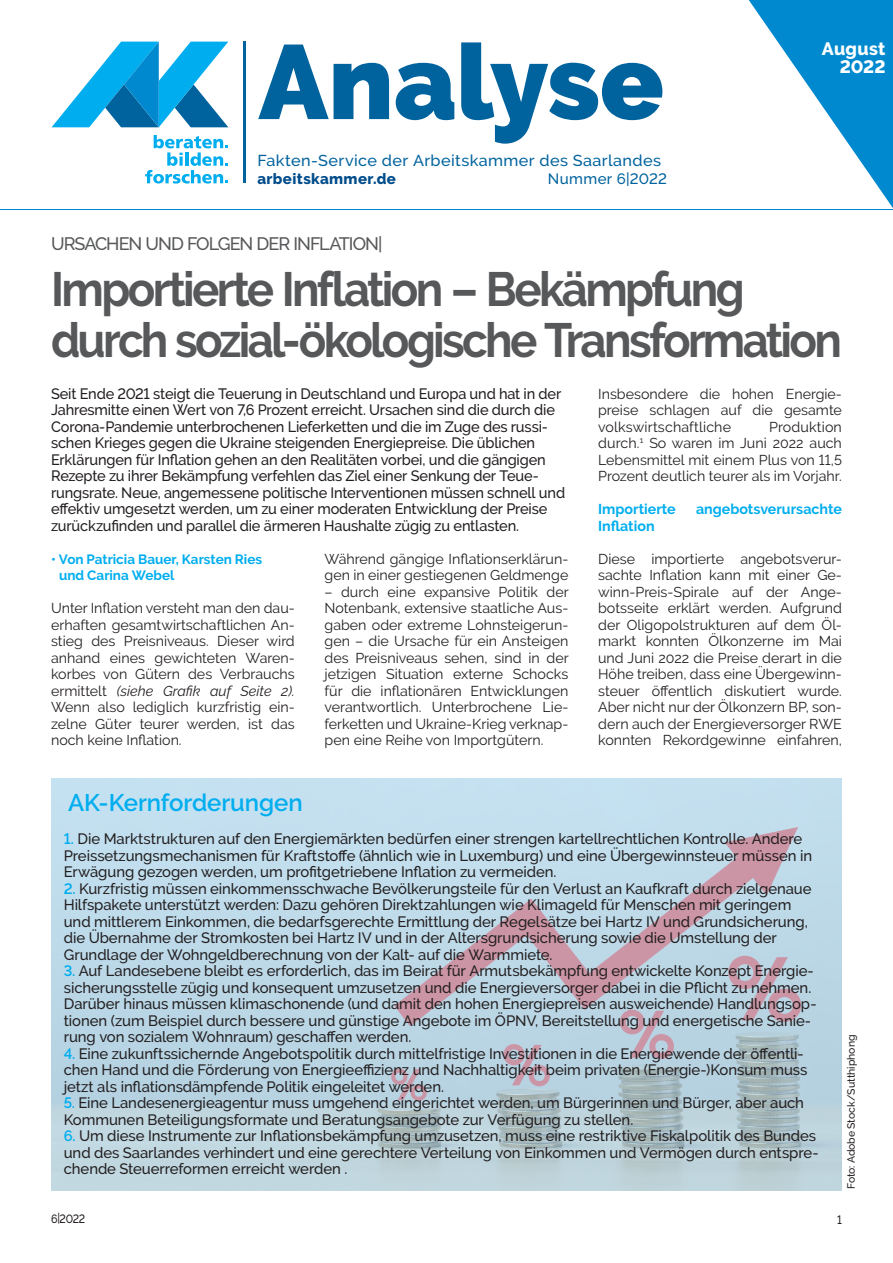
<style>
.page{position:relative;width:893px;height:1263px;background:#fff}
.page>*{position:absolute;margin:0;border:0;box-sizing:border-box;transform-origin:0 0}
.t1{font:900 105px "Raleway";color:#00639e}
.t2{font:700 48px/51px "Raleway";letter-spacing:-.06em;color:#57585a;scale:.95 1}
.t3{font:600 24px "Raleway";letter-spacing:-.005em;color:#00aeef}
.t4{font:500 18px "Raleway";letter-spacing:-.055em;color:#57585a}
.t5{font:800 18px/18px "Raleway";letter-spacing:.01em;color:#fff;text-align:right}
.t6{font:500 15.75px "Raleway";letter-spacing:.02em;color:#00639e}
.t7{font:500 15px/16.5px "Raleway";letter-spacing:-.005em;color:#231f20}
.t8{font:800 15px "Raleway";letter-spacing:.025em;color:#004c8b}
.t9{font:500 15px "Raleway";letter-spacing:.025em;color:#00639e}
.t10{font:14.25px/16.5px "Raleway";color:#231f20;text-align:justify}
.t11{font:700 14.25px "Raleway";color:#00aeef}
.t12{font:700 13.5px/16.5px "Raleway";color:#00aeef}
.t13{font:500 12px "Raleway";color:#231f20;scale:.9 1}
.t14{font:500 10.5px "Raleway";letter-spacing:-.01em;color:#231f20}
.s1{font-style:italic}
.s2{font-weight:600;color:#00aeef}
</style>
<div class="page">
<img style="left:51px;top:778px;width:791px;height:413px">
<svg style="left:749px;top:0;width:144px;height:208px"></svg>
<hr style="left:0;top:209px;width:893px;height:1px;background:#0089cf">
<svg style="left:52px;top:42px;width:176px;height:85px"></svg>
<svg style="left:145px;top:135px;width:83px;height:49px"></svg>
<hr style="left:243px;top:42px;width:3px;height:141px;background:#00639e">
<h1 class="t1" style="left:258px;top:21px;width:407px">Analyse</h1>
<p class="t5" style="left:822px;top:40px;width:65px">August<br>2022</p>
<p class="t6" style="left:257px;top:151px;width:405px">Fakten-Service der Arbeitskammer des Saarlandes</p>
<p class="t8" style="left:257px;top:170px;width:140px">arbeitskammer.de</p>
<p class="t9" style="left:548px;top:170px;width:121px">Nummer 6|2022</p>
<p class="t4" style="left:51px;top:233px;width:333px">URSACHEN UND FOLGEN DER INFLATION|</p>
<h2 class="t2" style="left:51px;top:263px;width:834px">Importierte Inflation – Bekämpfung durch sozial-ökologische Transformation</h2>
<p class="t7" style="left:51px;top:385px;width:516px">Seit Ende 2021 steigt die Teuerung in Deutschland und Europa und hat in der Jahresmitte einen Wert von 7,6 Prozent erreicht. Ursachen sind die durch die Corona-Pandemie unterbrochenen Lieferketten und die im Zuge des russi&shy;schen Krieges gegen die Ukraine steigenden Energiepreise. Die üblichen Erklärungen für Inflation gehen an den Realitäten vorbei, und die gängigen Rezepte zu ihrer Bekämpfung verfehlen das Ziel einer Senkung der Teue&shy;rungsrate. Neue, angemessene politische Interventionen müssen schnell und effektiv umgesetzt werden, um zu einer moderaten Entwicklung der Preise zurückzufinden und parallel die ärmeren Haushalte zügig zu entlasten.</p>
<p class="t10" style="left:325px;top:550px;width:245px">Während gängige Inflationserklärun&shy;gen in einer gestiegenen Geldmenge</p>
<p class="t10" style="left:325px;top:583px;width:246px">– durch eine expansive Politik der Notenbank, extensive staatliche Aus&shy;gaben oder extreme Lohnsteigerun&shy;gen – die Ursache für ein Ansteigen des Preisniveaus sehen, sind in der jetzigen Situation externe Schocks für die inflationären Entwicklungen verantwortlich. Unterbrochene Lie&shy;ferketten und Ukraine-Krieg verknap&shy;pen eine Reihe von Importgütern.</p>
<p class="t10" style="left:598px;top:385px;width:245px">Insbesondere die hohen Energie&shy;preise schlagen auf die gesamte volkswirtschaftliche</p>
<p class="t10" style="left:598px;top:418px;width:245px;text-indent:171px">Produktion durch.<sup>1</sup> So waren im Juni 2022 auch Lebensmittel mit einem Plus von 11,5<br>Prozent deutlich teurer als im Vorjahr.</p>
<p class="t11" style="left:598px;top:501px;width:79px">Importierte</p>
<p class="t11" style="left:696px;top:501px;width:147px">angebotsverursachte</p>
<p class="t11" style="left:598px;top:517px;width:58px">Inflation</p>
<p class="t10" style="left:598px;top:550px;width:245px">Diese importierte angebotsverur&shy;sachte Inflation kann mit einer Ge&shy;winn-Preis-Spirale auf der Ange&shy;botsseite erklärt werden. Aufgrund der Oligopolstrukturen auf dem Öl&shy;markt konnten Ölkonzerne im Mai und Juni 2022 die Preise derart in die Höhe treiben, dass eine Übergewinn&shy;steuer öffentlich diskutiert wurde.<br>Aber nicht nur der Ölkonzern BP, son&shy;dern auch der Energieversorger RWE konnten Rekordgewinne einfahren,</p>
<p class="t12" style="left:59px;top:551px;width:205px;text-indent:-8px">• Von Patricia Bauer, Karsten Ries und Carina Webel</p>
<p class="t10" style="left:51px;top:600px;width:245px">Unter Inflation versteht man den dau&shy;erhaften gesamtwirtschaftlichen An&shy;stieg des Preisniveaus. Dieser wird anhand eines gewichteten Waren&shy;korbes von Gütern des Verbrauchs ermittelt <span class="s1">(siehe Grafik auf Seite 2).<br></span>Wenn also lediglich kurzfristig ein&shy;zelne Güter teurer werden, ist das noch keine Inflation.</p>
<h3 class="t3" style="left:68px;top:789px;width:236px">AK-Kernforderungen</h3>
<p class="t7" style="left:64px;top:831px;width:750px"><span class="s2">1.</span> Die Marktstrukturen auf den Energiemärkten bedürfen einer strengen kartellrechtlichen Kontrolle. Andere<br>Preissetzungsmechanismen für Kraftstoffe (ähnlich wie in Luxemburg) und eine Übergewinnsteuer müssen in<br>Erwägung gezogen werden, um profitgetriebene Inflation zu vermeiden.</p>
<p class="t7" style="left:64px;top:880px;width:749px"><span class="s2">2.</span> Kurzfristig müssen einkommensschwache Bevölkerungsteile für den Verlust an Kaufkraft durch zielgenaue Hilfspakete unterstützt werden: Dazu gehören Direktzahlungen wie Klimageld für Menschen mit geringem und mittlerem Einkommen, die bedarfsgerechte Ermittlung der Regelsätze bei Hartz IV und Grundsicherung, die Übernahme der Stromkosten bei Hartz IV und in der Altersgrundsicherung sowie die Umstellung der Grundlage der Wohngeldberechnung von der Kalt- auf die Warmmiete.</p>
<p class="t7" style="left:64px;top:963px;width:754px"><span class="s2">3.</span> Auf Landesebene bleibt es erforderlich, das im Beirat für Armutsbekämpfung entwickelte Konzept Energie&shy;sicherungsstelle zügig und konsequent umzusetzen und die Energieversorger dabei in die Pflicht zu nehmen.<br>Darüber hinaus müssen klimaschonende (und damit den hohen Energiepreisen ausweichende) Handlungsop&shy;tionen (zum Beispiel durch bessere und günstige Angebote im ÖPNV, Bereitstellung und energetische Sanie&shy;rung von sozialem Wohnraum) geschaffen werden.</p>
<p class="t7" style="left:64px;top:1045px;width:745px"><span class="s2">4.</span> Eine zukunftssichernde Angebotspolitik durch mittelfristige Investitionen in die Energiewende der öffentli&shy;chen Hand und die Förderung von Energieeffizienz und Nachhaltigkeit beim privaten (Energie-)Konsum muss jetzt als inflationsdämpfende Politik eingeleitet werden.</p>
<p class="t7" style="left:64px;top:1095px;width:742px"><span class="s2">5.</span> Eine Landesenergieagentur muss umgehend eingerichtet werden, um Bürgerinnen und Bürger, aber auch<br>Kommunen Beteiligungsformate und Beratungsangebote zur Verfügung zu stellen.</p>
<p class="t7" style="left:64px;top:1128px;width:756px"><span class="s2">6.</span> Um diese Instrumente zur Inflationsbekämpfung umzusetzen, muss eine restriktive Fiskalpolitik des Bundes und des Saarlandes verhindert und eine gerechtere Verteilung von Einkommen und Vermögen durch entspre&shy;chende Steuerreformen erreicht werden .</p>
<p class="t14" style="left:845px;top:1189px;width:156px;rotate:-90deg">Foto: Adobe Stock/Sutthiphong</p>
<p class="t13" style="left:51px;top:1212px;width:40px">6|2022</p>
<p class="t13" style="left:837px;top:1212px;width:7px">1</p>
</div>
